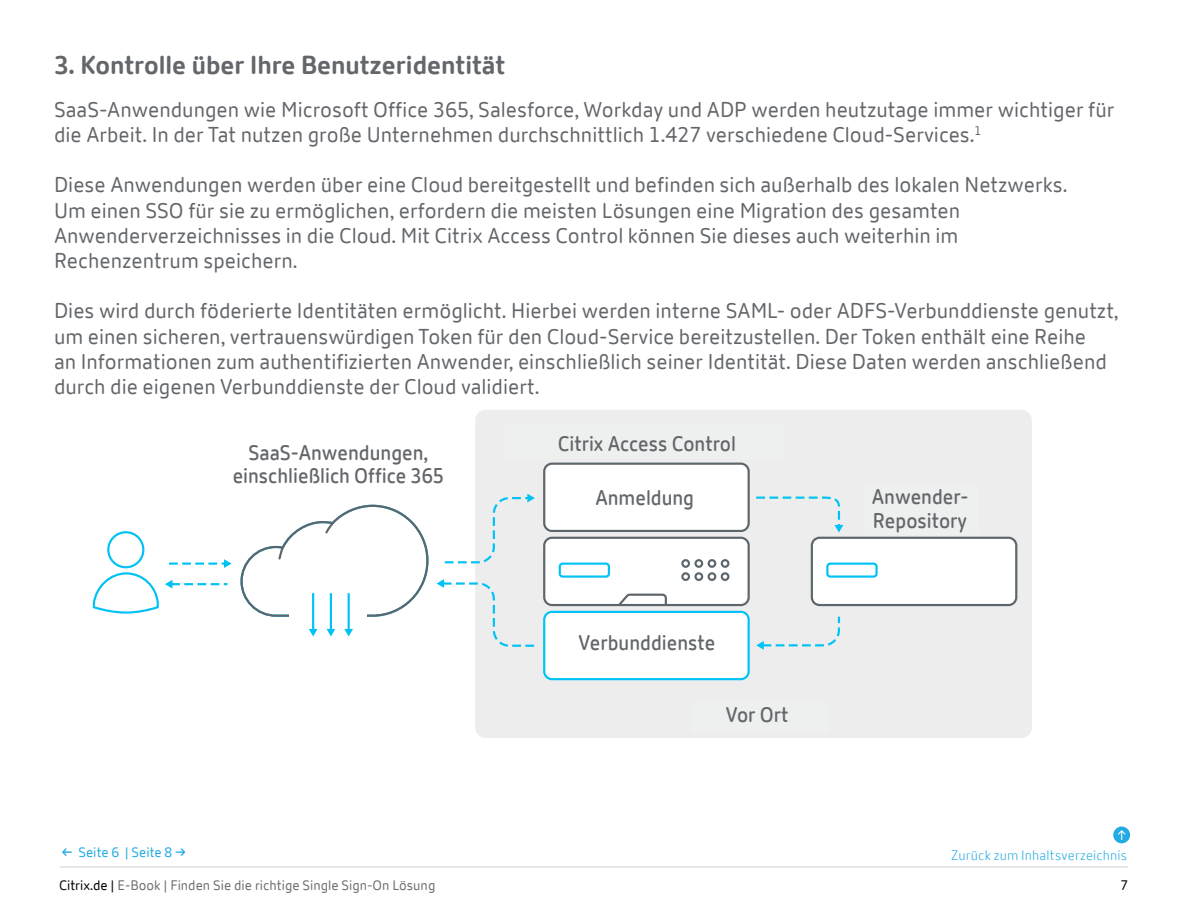
<style>
.page{position:relative;width:1188px;height:918px;background:#fff}
.page>*{position:absolute;margin:0;border:0;box-sizing:border-box;transform-origin:0 0}
.t1{font:700 25.5px "Citrix New Sans";color:#63666a}
.t2{font:700 23.1px/27.8px "Netto Offc";color:#5d666c;text-align:center}
.t3{font:21px/25.2px "Citrix New Sans";color:#63666a}
.t4{font:600 20.85px/23.4px "Citrix New Sans";color:#63666a;scale:.93 1}
.t5{font:700 19.5px/20.5px "Netto Offc";color:#5d666c;text-align:center}
.t6{font:13.5px "Citrix New Sans";color:#6d6e71}
.t7{font:300 13.5px "Citrix New Sans";letter-spacing:.01em;color:#23aae2}
.t8{font:13.5px "Citrix New Sans";letter-spacing:.005em;color:#23aae2}
.t9{font:13.5px "Citrix New Sans";color:#000}
.t10{font:13.5px "Citrix New Sans";color:#fff}
.s1{font-weight:600}
.s2{color:#000}
</style>
<div class="page">
<hr style="left:60px;top:867px;width:1068px;height:1px;background:#d0d0ce">
<div style="left:1113px;top:827px;width:17px;height:16px;background:#23aae2;border-radius:50%"></div>
<div style="left:475px;top:410px;width:557px;height:328px;background:#ededee;border-radius:10px"></div>
<div style="left:544px;top:464px;width:205px;height:67px;background:#fff;border-radius:8px"></div>
<div style="left:543px;top:463px;width:207px;height:69px;border:2px solid #5d666c;border-radius:8px"></div>
<div style="left:544px;top:612px;width:205px;height:67px;background:#fff;border-radius:8px"></div>
<div style="left:543px;top:611px;width:207px;height:69px;border:2px solid #00c2f4;border-radius:8px"></div>
<div style="left:812px;top:538px;width:204px;height:67px;background:#fff;border-radius:8px"></div>
<div style="left:811px;top:537px;width:206px;height:69px;border:2px solid #5d666c;border-radius:8px"></div>
<svg style="left:93px;top:525px;width:786px;height:89px"></svg>
<svg style="left:239px;top:504px;width:191px;height:113px"></svg>
<div style="left:289px;top:582px;width:78px;height:57px;background:#fff"></div>
<hr style="left:312px;top:593px;width:2px;height:37px;background:#00c2f4">
<svg style="left:309px;top:629px;width:9px;height:7px"></svg>
<hr style="left:330px;top:593px;width:2px;height:37px;background:#00c2f4">
<svg style="left:327px;top:629px;width:8px;height:7px"></svg>
<hr style="left:348px;top:593px;width:2px;height:37px;background:#00c2f4">
<svg style="left:344px;top:629px;width:9px;height:7px"></svg>
<svg style="left:437px;top:494px;width:406px;height:156px"></svg>
<div style="left:863px;top:486px;width:114px;height:49px;background:#eeefef"></div>
<div style="left:205px;top:438px;width:268px;height:63px;background:#fff"></div>
<div style="left:553px;top:472px;width:190px;height:52px;background:#fff"></div>
<div style="left:553px;top:618px;width:190px;height:52px;background:#fff"></div>
<p class="t1" style="left:54px;top:49px;width:453px">3. Kontrolle über Ihre Benutzeridentität</p>
<p class="t3" style="left:54px;top:97px;width:1062px">SaaS-Anwendungen wie Microsoft Office 365, Salesforce, Workday und ADP werden heutzutage immer wichtiger für die Arbeit. In der Tat nutzen große Unternehmen durchschnittlich 1.427 verschiedene Cloud-Services.<sup>1</sup></p>
<p class="t3" style="left:54px;top:173px;width:1015px">Diese Anwendungen werden über eine Cloud bereitgestellt und befinden sich außerhalb des lokalen Netzwerks.<br>Um einen SSO für sie zu ermöglichen, erfordern die meisten Lösungen eine Migration des gesamten Anwenderverzeichnisses in die Cloud. Mit Citrix Access Control können Sie dieses auch weiterhin im Rechenzentrum speichern.</p>
<p class="t3" style="left:54px;top:299px;width:1066px">Dies wird durch föderierte Identitäten ermöglicht. Hierbei werden interne SAML- oder ADFS-Verbunddienste genutzt, um einen sicheren, vertrauenswürdigen Token für den Cloud-Service bereitzustellen. Der Token enthält eine Reihe<br>an Informationen zum authentifizierten Anwender, einschließlich seiner Identität. Diese Daten werden anschließend durch die eigenen Verbunddienste der Cloud validiert.</p>
<p class="t2" style="left:512px;top:425px;width:263px">NetScaler Unified Gateway</p>
<p class="t4" style="left:558px;top:432px;width:193px">Citrix Access Control</p>
<p class="t2" style="left:236px;top:437px;width:199px">SaaS Apps<br>Including Office 365</p>
<p class="t4" style="left:233px;top:441px;width:229px;text-align:center">SaaS-Anwendungen, einschließlich Office 365</p>
<p class="t4" style="left:872px;top:486px;width:105px">Anwender-<br>Repository</p>
<p class="t4" style="left:595px;top:486px;width:108px">Anmeldung</p>
<p class="t5" style="left:620px;top:487px;width:48px">Login</p>
<p class="t5" style="left:872px;top:487px;width:91px">User<br>Repository</p>
<p class="t5" style="left:598px;top:625px;width:91px">Federation</p>
<p class="t4" style="left:579px;top:631px;width:149px">Verbunddienste</p>
<p class="t8" style="left:62px;top:845px;width:126px"><span class="s1">←</span> Seite 6 | Seite 8 <span class="s1">→</span></p>
<p class="t2" style="left:693px;top:701px;width:128px">On-Premises</p>
<p class="t4" style="left:726px;top:704px;width:69px">Vor Ort</p>
<p class="t10" style="left:1117px;top:828px;width:10px">↑</p>
<p class="t7" style="left:951px;top:847px;width:178px">Zurück zum Inhaltsverzeichnis</p>
<p class="t6" style="left:59px;top:878px;width:378px"><span class="s2">Citrix.de |</span> E-Book | Finden Sie die richtige Single Sign-On Lösung</p>
<p class="t9" style="left:1120px;top:878px;width:9px">7</p>
</div>
